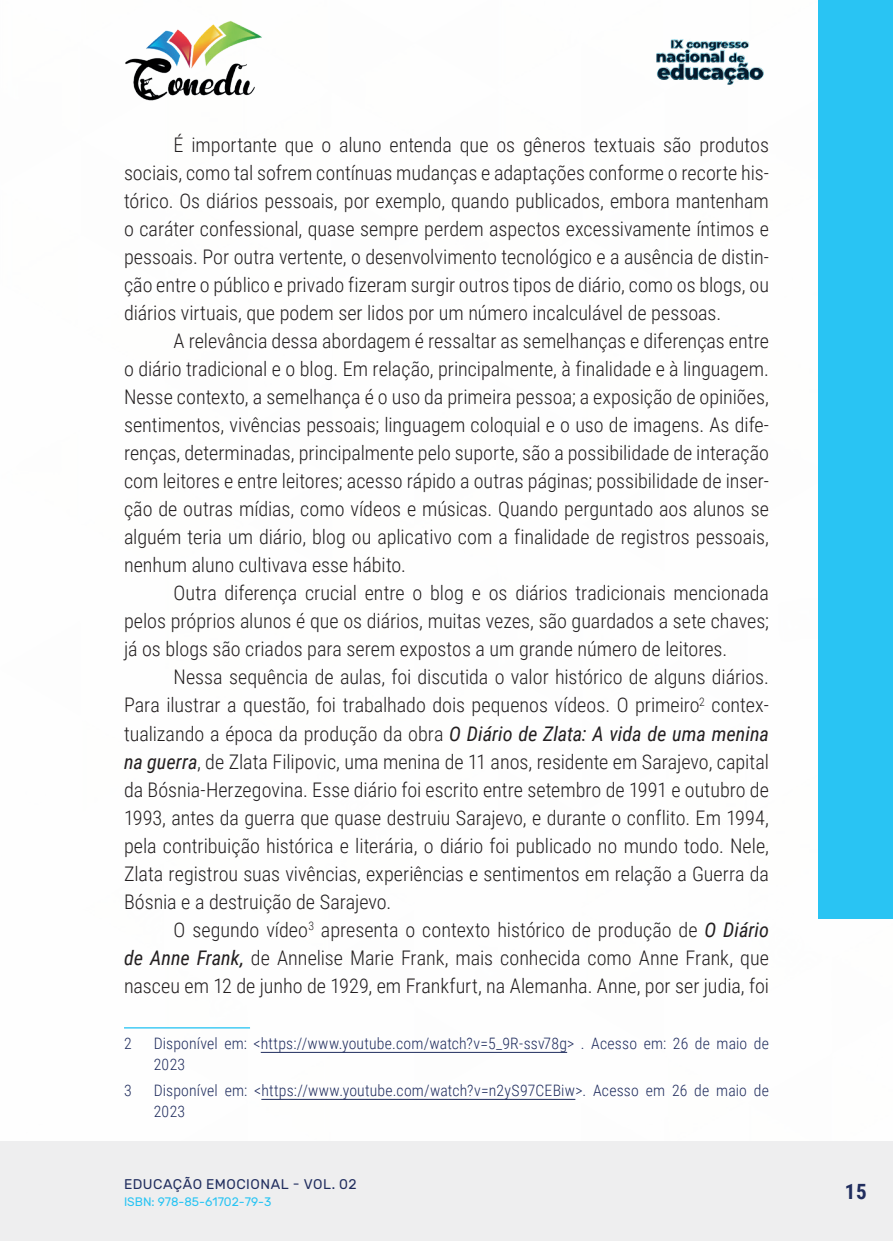
<style>
.page{position:relative;width:893px;height:1241px;background:#fff}
.page>*{position:absolute;margin:0;border:0;box-sizing:border-box;transform-origin:0 0}
.t1{font:700 21px "Roboto Condensed";color:#202d5e}
._9_CORPO{font:300 20.12px/28px "Roboto Condensed";color:#231f20;text-align:justify}
._24_RODAPE{font:300 15.75px/21px "Roboto Condensed";letter-spacing:.01em;color:#202d5e}
.t2{font:14px "Rubik";letter-spacing:.035em;color:#202d5e}
.t3{font:12.25px "Rubik";color:#29c4f3}
.s1{font-weight:400;font-style:italic}
</style>
<div class="page">
<div style="left:0;top:1141px;width:893px;height:99px;background:#eeeeef"></div>
<div style="left:819px;top:0;width:74px;height:918px;background:#29c4f3"></div>
<img style="left:125px;top:20px;width:137px;height:81px">
<img style="left:656px;top:39px;width:108px;height:46px">
<hr style="left:124px;top:1027px;width:126px;height:1px;background:#29c4f3">
<hr style="left:261px;top:1051px;width:306px;height:1px;background:#202d5e">
<hr style="left:261px;top:1098px;width:314px;height:1px;background:#202d5e">
<p class="_9_CORPO" style="left:124px;top:130px;width:646px;text-indent:50px">É importante que o aluno entenda que os gêneros textuais são produtos sociais, como tal sofrem contínuas mudanças e adaptações conforme o recorte his&shy;tórico. Os diários pessoais, por exemplo, quando publicados, embora mantenham o caráter confessional, quase sempre perdem aspectos excessivamente íntimos e pessoais. Por outra vertente, o desenvolvimento tecnológico e a ausência de distin&shy;ção entre o público e privado fizeram surgir outros tipos de diário, como os blogs, ou diários virtuais, que podem ser lidos por um número incalculável de pessoas.</p>
<p class="_9_CORPO" style="left:124px;top:326px;width:646px;text-indent:50px">A relevância dessa abordagem é ressaltar as semelhanças e diferenças entre o diário tradicional e o blog. Em relação, principalmente, à finalidade e à linguagem.<br>Nesse contexto, a semelhança é o uso da primeira pessoa; a exposição de opiniões, sentimentos, vivências pessoais; linguagem coloquial e o uso de imagens. As dife&shy;renças, determinadas, principalmente pelo suporte, são a possibilidade de interação com leitores e entre leitores; acesso rápido a outras páginas; possibilidade de inser&shy;ção de outras mídias, como vídeos e músicas. Quando perguntado aos alunos se alguém teria um diário, blog ou aplicativo com a finalidade de registros pessoais, nenhum aluno cultivava esse hábito.</p>
<p class="_9_CORPO" style="left:124px;top:578px;width:646px;text-indent:50px">Outra diferença crucial entre o blog e os diários tradicionais mencionada pelos próprios alunos é que os diários, muitas vezes, são guardados a sete chaves; já os blogs são criados para serem expostos a um grande número de leitores.</p>
<p class="_9_CORPO" style="left:124px;top:662px;width:646px;text-indent:50px">Nessa sequência de aulas, foi discutida o valor histórico de alguns diários.<br>Para ilustrar a questão, foi trabalhado dois pequenos vídeos. O primeiro<sup>2</sup> contex&shy;tualizando a época da produção da obra <span class="s1">O Diário de Zlata: A vida de uma menina na guerra</span>, de Zlata Filipovic, uma menina de 11 anos, residente em Sarajevo, capital da Bósnia-Herzegovina. Esse diário foi escrito entre setembro de 1991 e outubro de 1993, antes da guerra que quase destruiu Sarajevo, e durante o conflito. Em 1994, pela contribuição histórica e literária, o diário foi publicado no mundo todo. Nele, Zlata registrou suas vivências, experiências e sentimentos em relação a Guerra da Bósnia e a destruição de Sarajevo.</p>
<p class="_9_CORPO" style="left:124px;top:914px;width:646px;text-indent:50px">O segundo vídeo<sup>3</sup> apresenta o contexto histórico de produção de <span class="s1">O Diário de Anne Frank,</span> de Annelise Marie Frank, mais conhecida como Anne Frank, que nasceu em 12 de junho de 1929, em Frankfurt, na Alemanha. Anne, por ser judia, foi</p>
<p class="_24_RODAPE" style="left:124px;top:1031px;width:9px">2</p>
<p class="_24_RODAPE" style="left:154px;top:1031px;width:617px">Disponível em: &lt;https://www.youtube.com/watch?v=5_9R-ssv78g&gt; . Acesso em: 26 de maio de<br>2023</p>
<p class="_24_RODAPE" style="left:124px;top:1078px;width:9px">3</p>
<p class="_24_RODAPE" style="left:154px;top:1078px;width:617px">Disponível em: &lt;https://www.youtube.com/watch?v=n2yS97CEBiw&gt;. Acesso em 26 de maio de<br>2023</p>
<p class="t2" style="left:124px;top:1175px;width:234px">EDUCAÇÃO EMOCIONAL - VOL. 02</p>
<p class="t3" style="left:124px;top:1194px;width:149px">ISBN: 978-85-61702-79-3</p>
<p class="t1" style="left:845px;top:1176px;width:23px">15</p>
</div>
